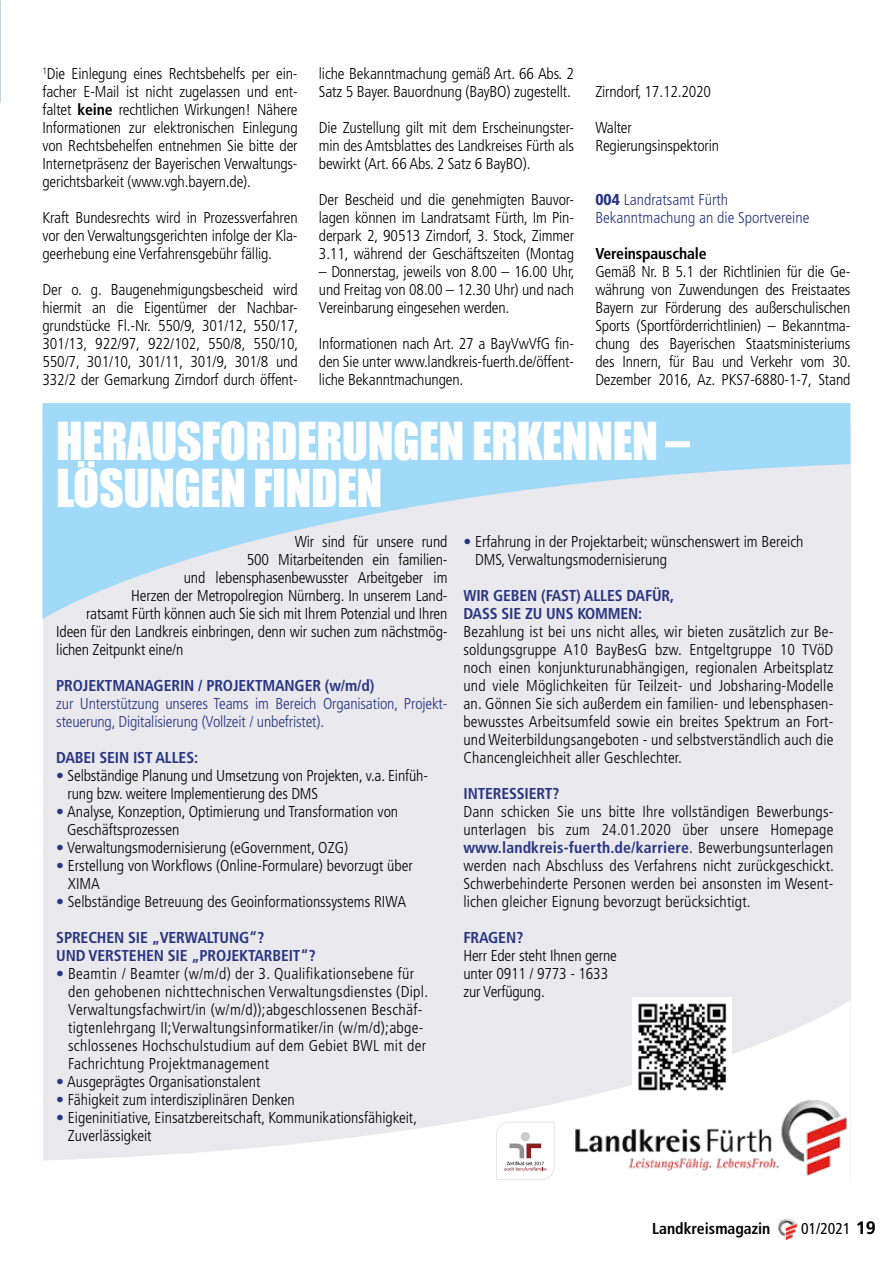
<style>
.page{position:relative;width:893px;height:1263px;background:#fff}
.page>*{position:absolute;margin:0;border:0;box-sizing:border-box;transform-origin:0 0}
.t1{font:48px/46.5px "Impact";letter-spacing:-.01em;color:#fff}
.t2{font:300 condensed 15.75px/18px "Frutiger LT Std";letter-spacing:-.01em;color:#000;text-align:justify}
.t3{font:300 condensed 15.75px/18px "Frutiger LT Std";letter-spacing:.02em;color:#000}
.t4{font:700 condensed 15.75px/18px "Frutiger LT Std";letter-spacing:-.01em;color:#283583}
.t5{font:300 condensed 15.75px/18px "Frutiger LT Std";letter-spacing:-.01em;color:#283583}
.t6{font:700 condensed 15.75px "Frutiger LT Std";letter-spacing:-.01em;color:#000}
.t7{font:condensed 15.75px "Frutiger LT Std";color:#000}
.s1{font-weight:700}
.s2{font-weight:900}
.s3{color:#283583}
.s4{font-weight:700;color:#283583}
.s5{font-weight:700;font-stretch:normal;font-size:18px}
</style>
<div class="page">
<div style="left:43px;top:425px;width:807px;height:756px;background:#e9e8ec"></div>
<svg style="left:43px;top:403px;width:807px;height:216px;fill:#a1daf8"></svg>
<svg style="left:43px;top:1001px;width:807px;height:180px"></svg>
<img style="left:573px;top:1099px;width:276px;height:80px">
<svg style="left:496px;top:1122px;width:58px;height:58px;background:#f0ebeb"></svg>
<div style="left:632px;top:997px;width:100px;height:100px;background:#fff"></div>
<img style="left:638px;top:1003px;width:89px;height:88px">
<img style="left:778px;top:1219px;width:19px;height:21px">
<p class="t2" style="left:43px;top:65px;width:257px"><sup>1</sup>Die Einlegung eines Rechtsbehelfs per ein&shy;facher E-Mail ist nicht zugelassen und ent&shy;faltet <span class="s1">keine</span> rechtlichen Wirkungen! Nähere Informationen zur elektronischen Einlegung von Rechtsbehelfen entnehmen Sie bitte der Internetpräsenz der Bayerischen Verwaltungs&shy;gerichtsbarkeit (www.vgh.bayern.de).</p>
<p class="t2" style="left:43px;top:209px;width:257px">Kraft Bundesrechts wird in Prozessverfahren vor den Verwaltungsgerichten infolge der Kla&shy;geerhebung eine Verfahrensgebühr fällig.</p>
<p class="t2" style="left:43px;top:281px;width:257px">Der o. g. Baugenehmigungsbescheid wird hiermit an die Eigentümer der Nachbar&shy;grundstücke Fl.-Nr. 550/9, 301/12, 550/17, 301/13, 922/97, 922/102, 550/8, 550/10, 550/7, 301/10, 301/11, 301/9, 301/8 und 332/2 der Gemarkung Zirndorf durch öffent-</p>
<p class="t2" style="left:319px;top:65px;width:257px">liche Bekanntmachung gemäß Art. 66 Abs. 2<br>Satz 5 Bayer. Bauordnung (BayBO) zugestellt.</p>
<p class="t2" style="left:319px;top:119px;width:257px">Die Zustellung gilt mit dem Erscheinungster&shy;min des Amtsblattes des Landkreises Fürth als bewirkt (Art. 66 Abs. 2 Satz 6 BayBO).</p>
<p class="t2" style="left:319px;top:191px;width:257px">Der Bescheid und die genehmigten Bauvor&shy;lagen können im Landratsamt Fürth, Im Pin&shy;derpark 2, 90513 Zirndorf, 3. Stock, Zimmer 3.11, während der Geschäftszeiten (Montag</p>
<p class="t2" style="left:319px;top:263px;width:257px">– Donnerstag, jeweils von 8.00 – 16.00 Uhr, und Freitag von 08.00 – 12.30 Uhr) und nach Vereinbarung eingesehen werden.</p>
<p class="t2" style="left:319px;top:335px;width:257px">Informationen nach Art. 27 a BayVwVfG fin&shy;den Sie unter www.landkreis-fuerth.de/öffent&shy;liche Bekanntmachungen.</p>
<p class="t2" style="left:595px;top:83px;width:117px">Zirndorf, 17.12.2020</p>
<p class="t2" style="left:595px;top:119px;width:125px">Walter<br>Regierungsinspektorin</p>
<p class="t5" style="left:595px;top:191px;width:216px"><span class="s2">004</span> Landratsamt Fürth<br>Bekanntmachung an die Sportvereine</p>
<p class="t6" style="left:595px;top:244px;width:113px">Vereinspauschale</p>
<p class="t2" style="left:595px;top:263px;width:257px">Gemäß Nr. B 5.1 der Richtlinien für die Ge&shy;währung von Zuwendungen des Freistaates Bayern zur Förderung des außerschulischen Sports (Sportförderrichtlinien) – Bekanntma&shy;chung des Bayerischen Staatsministeriums des Innern, für Bau und Verkehr vom 30.<br>Dezember 2016, Az. PKS7-6880-1-7, Stand</p>
<h1 class="t1" style="left:56px;top:417px;width:635px">HERAUSFORDERUNGEN ERKENNEN –<br>LÖSUNGEN FINDEN</h1>
<p class="t2" style="left:295px;top:533px;width:154px">Wir sind für unsere rund</p>
<p class="t2" style="left:247px;top:551px;width:202px">500 Mitarbeitenden ein familien-</p>
<p class="t2" style="left:184px;top:569px;width:265px">und lebensphasenbewusster Arbeitgeber im</p>
<p class="t2" style="left:131px;top:587px;width:318px">Herzen der Metropolregion Nürnberg. In unserem Land-</p>
<p class="t2" style="left:86px;top:605px;width:363px">ratsamt Fürth können auch Sie sich mit Ihrem Potenzial und Ihren</p>
<p class="t2" style="left:56px;top:623px;width:393px">Ideen für den Landkreis einbringen, denn wir suchen zum nächstmög-</p>
<p class="t2" style="left:56px;top:641px;width:129px">lichen Zeitpunkt eine/n</p>
<p class="t4" style="left:56px;top:677px;width:320px">PROJEKTMANAGERIN / PROJEKTMANGER (w/m/d)</p>
<p class="t5" style="left:56px;top:695px;width:393px">zur Unterstützung unseres Teams im Bereich Organisation, Projekt&shy;steuerung, Digitalisierung (Vollzeit / unbefristet).</p>
<p class="t4" style="left:56px;top:749px;width:143px">DABEI SEIN IST ALLES:</p>
<p class="t2" style="left:68px;top:767px;width:362px;text-indent:-11px"><span class="s3">•</span> Selbständige Planung und Umsetzung von Projekten, v.a. Einfüh&shy;rung bzw. weitere Implementierung des DMS</p>
<p class="t2" style="left:67px;top:803px;width:333px;text-indent:-11px"><span class="s3">•</span> Analyse, Konzeption, Optimierung und Transformation von<br>Geschäftsprozessen</p>
<p class="t2" style="left:56px;top:839px;width:293px"><span class="s3">•</span> Verwaltungsmodernisierung (eGovernment, OZG)</p>
<p class="t2" style="left:68px;top:857px;width:346px;text-indent:-12px"><span class="s3">•</span> Erstellung von Workflows (Online-Formulare) bevorzugt über<br>XIMA</p>
<p class="t2" style="left:56px;top:893px;width:351px"><span class="s3">•</span> Selbständige Betreuung des Geoinformationssystems RIWA</p>
<p class="t4" style="left:56px;top:929px;width:261px">SPRECHEN SIE „VERWALTUNG“?<br>UND VERSTEHEN SIE „PROJEKTARBEIT“?</p>
<p class="t3" style="left:68px;top:965px;width:362px;text-indent:-12px"><span class="s4">•</span> Beamtin / Beamter (w/m/d) der 3. Qualifikationsebene für den gehobenen nichttechnischen Verwaltungsdienstes (Dipl.<br>Verwaltungsfachwirt/in (w/m/d));abgeschlossenen Beschäf&shy;tigtenlehrgang II;Verwaltungsinformatiker/in (w/m/d);abge&shy;schlossenes Hochschulstudium auf dem Gebiet BWL mit der Fachrichtung Projektmanagement</p>
<p class="t2" style="left:56px;top:1073px;width:206px"><span class="s3">•</span> Ausgeprägtes Organisationstalent</p>
<p class="t2" style="left:56px;top:1091px;width:240px"><span class="s3">•</span> Fähigkeit zum interdisziplinären Denken</p>
<p class="t2" style="left:68px;top:1109px;width:351px;text-indent:-12px"><span class="s3">•</span> Eigeninitiative, Einsatzbereitschaft, Kommunikationsfähigkeit,<br>Zuverlässigkeit</p>
<p class="t2" style="left:475px;top:533px;width:330px;text-indent:-12px"><span class="s3">•</span> Erfahrung in der Projektarbeit; wünschenswert im Bereich<br>DMS, Verwaltungsmodernisierung</p>
<p class="t4" style="left:463px;top:587px;width:212px">WIR GEBEN (FAST) ALLES DAFÜR,<br>DASS SIE ZU UNS KOMMEN:</p>
<p class="t2" style="left:463px;top:623px;width:371px">Bezahlung ist bei uns nicht alles, wir bieten zusätzlich zur Be&shy;soldungsgruppe A10 BayBesG bzw. Entgeltgruppe 10 TVöD noch einen konjunkturunabhängigen, regionalen Arbeitsplatz und viele Möglichkeiten für Teilzeit- und Jobsharing-Modelle an. Gönnen Sie sich außerdem ein familien- und lebensphasen&shy;bewusstes Arbeitsumfeld sowie ein breites Spektrum an Fort&shy;und Weiterbildungsangeboten - und selbstverständlich auch die Chancengleichheit aller Geschlechter.</p>
<p class="t4" style="left:463px;top:785px;width:98px">INTERESSIERT?</p>
<p class="t2" style="left:463px;top:803px;width:372px">Dann schicken Sie uns bitte Ihre vollständigen Bewerbungs&shy;unterlagen bis zum 24.01.2020 über unsere Homepage <span class="s4">www.landkreis-fuerth.de/karriere</span>. Bewerbungsunterlagen werden nach Abschluss des Verfahrens nicht zurückgeschickt.<br>Schwerbehinderte Personen werden bei ansonsten im Wesent&shy;lichen gleicher Eignung bevorzugt berücksichtigt.</p>
<p class="t4" style="left:463px;top:929px;width:61px">FRAGEN?</p>
<p class="t2" style="left:463px;top:947px;width:155px;text-align:left">Herr Eder steht Ihnen gerne unter 0911 / 9773 - 1633 zur Verfügung.</p>
<p class="t6" style="left:652px;top:1219px;width:120px">Landkreismagazin</p>
<p class="t7" style="left:801px;top:1219px;width:76px">01/2021 <span class="s5">19</span></p>
</div>
